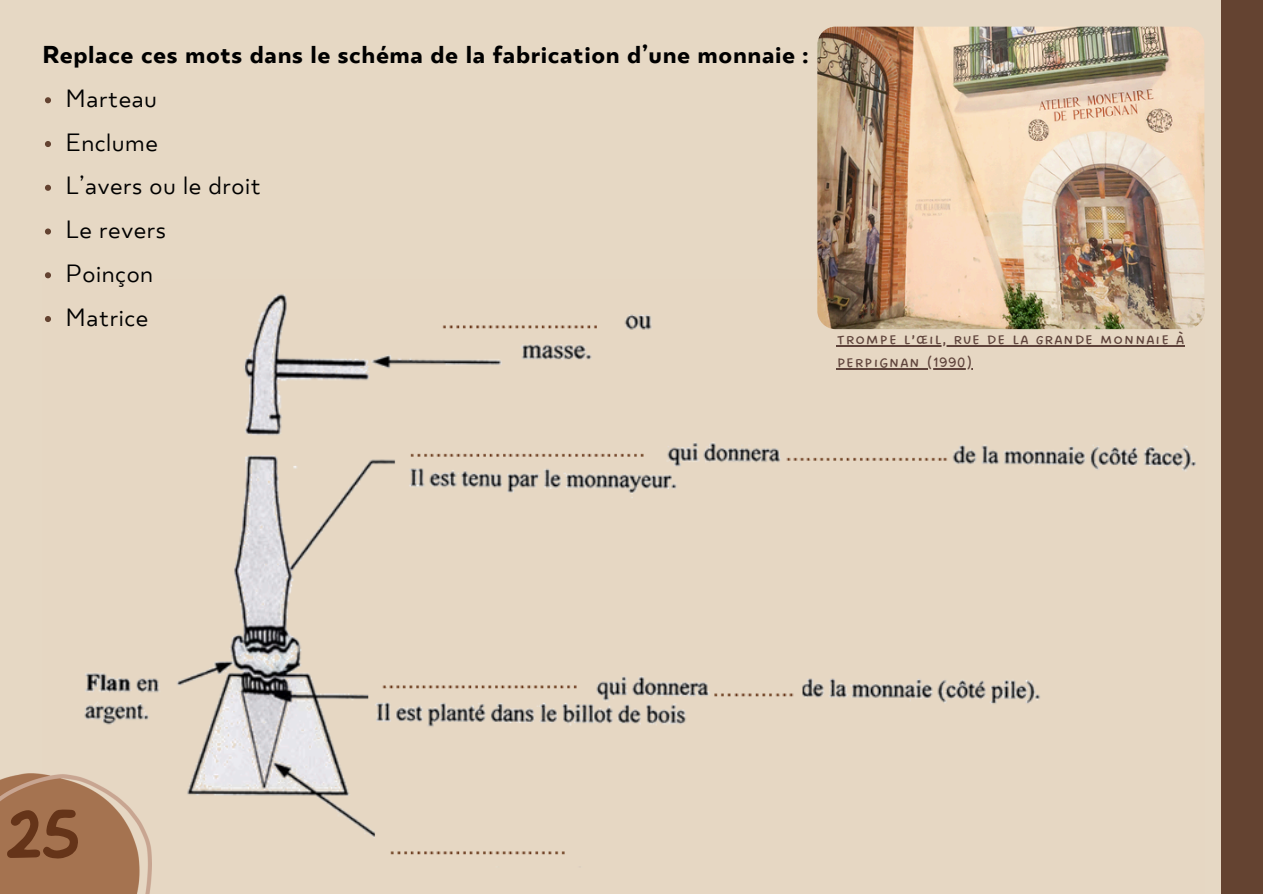
<style>
.page{position:relative;width:1263px;height:894px;background:#fff}
.page>*{position:absolute;margin:0;border:0;box-sizing:border-box;transform-origin:0 0}
.t1{font:74.25px "Handyman";color:#653419}
.t2{font:700 24.3px "TT Smalls";letter-spacing:.025em;color:#000}
.t3{font:24.3px "TT Smalls";letter-spacing:.025em;color:#000}
.t4{font:19.5px "DO All Caps Regular";letter-spacing:.025em;color:#5f443c}
</style>
<div class="page">
<div style="left:0;top:0;width:1263px;height:893px;background:#644331"></div>
<div style="left:0;top:0;width:1220px;height:893px;background:#e6d8c4"></div>
<img style="left:84px;top:294px;width:1121px;height:561px">
<img style="left:817px;top:27px;width:387px;height:302px;border-radius:18px">
<svg style="left:45px;top:97px;width:6px;height:6px"></svg>
<svg style="left:45px;top:141px;width:6px;height:6px"></svg>
<svg style="left:45px;top:185px;width:6px;height:6px"></svg>
<svg style="left:45px;top:228px;width:6px;height:6px"></svg>
<svg style="left:45px;top:272px;width:6px;height:6px"></svg>
<svg style="left:45px;top:316px;width:6px;height:6px"></svg>
<hr style="left:837px;top:345px;width:348px;height:1px;background:#5f443c">
<hr style="left:837px;top:368px;width:136px;height:1px;background:#5f443c">
<img style="left:0;top:773px;width:152px;height:120px">
<p class="t2" style="left:43px;top:45px;width:767px">Replace ces mots dans le schéma de la fabrication d’une monnaie :</p>
<p class="t3" style="left:66px;top:88px;width:93px">Marteau</p>
<p class="t3" style="left:66px;top:132px;width:94px">Enclume</p>
<p class="t3" style="left:66px;top:176px;width:197px">L’avers ou le droit</p>
<p class="t3" style="left:66px;top:220px;width:102px">Le revers</p>
<p class="t3" style="left:66px;top:263px;width:89px">Poinçon</p>
<p class="t3" style="left:66px;top:307px;width:84px">Matrice</p>
<p class="t4" style="left:837px;top:326px;width:349px">Trompe l’œil, rue de la Grande Monnaie à</p>
<p class="t4" style="left:837px;top:349px;width:137px">Perpignan (1990)</p>
<h1 class="t1" style="left:6px;top:797px;width:75px">25</h1>
</div>
